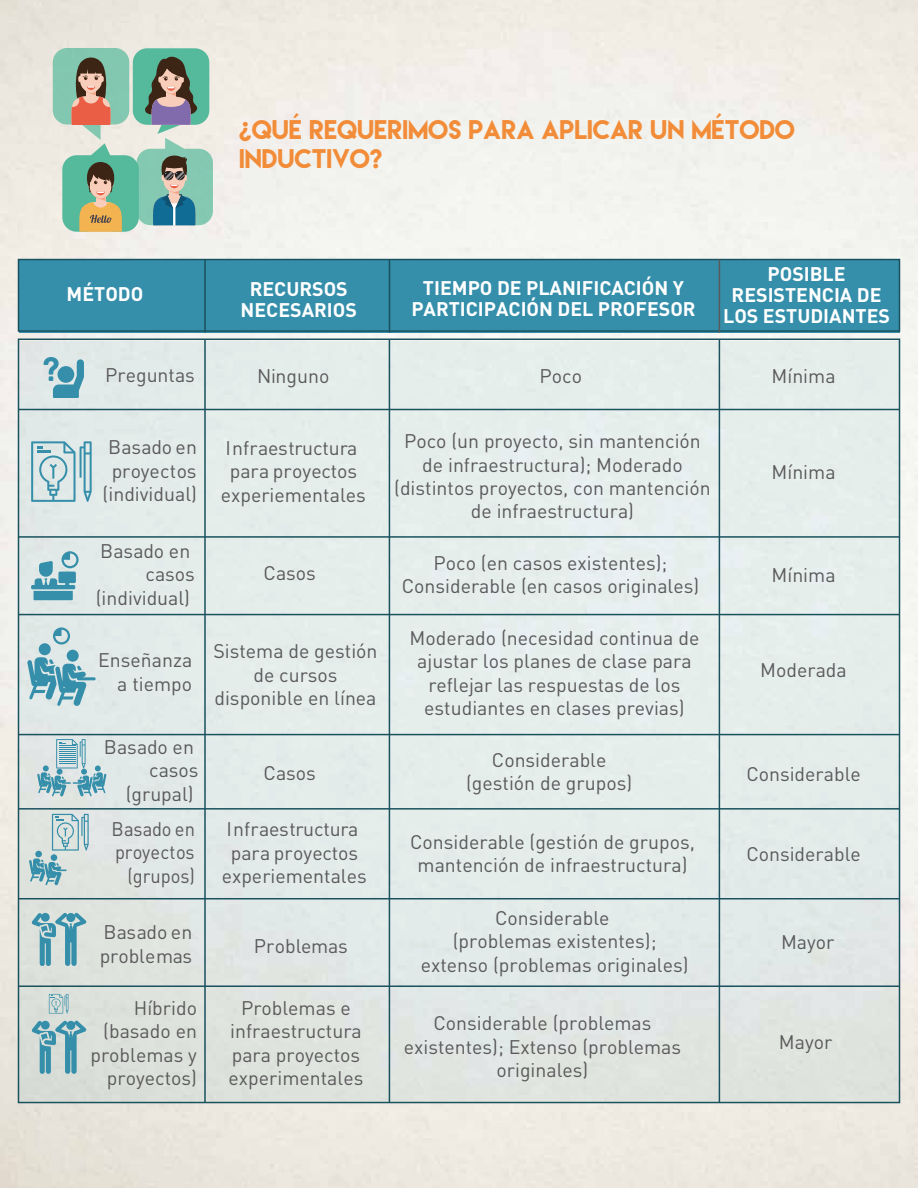
<style>
.page{position:relative;width:918px;height:1188px;background:#fff}
.page>*{position:absolute;margin:0;border:0;box-sizing:border-box;transform-origin:0 0}
.t1{font:24px/28.5px "Lemon Milk";color:#f28c38}
.t2{font:19.5px/23.4px "DIN Pro";color:#5a595b;text-align:center}
.t3{font:700 19.5px/21px "DIN Pro";color:#fff;text-align:center}
.t4{font:19.5px/23.4px "DIN Pro";color:#5a595b;text-align:right;scale:.94 1}
</style>
<div class="page">
<img style="left:0;top:0;width:918px;height:1188px">
<div style="left:19px;top:341px;width:881px;height:762px;background:linear-gradient(to right,#e0e7e4,#e4edeb)"></div>
<div style="left:19px;top:259px;width:881px;height:74px;background:#368faa"></div>
<div style="left:18px;top:259px;width:882px;height:73px;border:2px solid #19515e"></div>
<hr style="left:204px;top:339px;width:2px;height:764px;background:#19515e">
<hr style="left:204px;top:260px;width:2px;height:73px;background:#19515e">
<hr style="left:389px;top:260px;width:1px;height:73px;background:#19515e">
<hr style="left:719px;top:260px;width:1px;height:73px;background:#5a595b">
<hr style="left:389px;top:339px;width:1px;height:764px;background:#19515e">
<hr style="left:719px;top:339px;width:1px;height:764px;background:#19515e">
<svg style="left:53px;top:48px;width:160px;height:184px;background:#95b3a1"></svg>
<hr style="left:19px;top:409px;width:880px;height:1px;background:#19515e">
<hr style="left:19px;top:536px;width:880px;height:2px;background:#19515e">
<hr style="left:19px;top:614px;width:880px;height:1px;background:#19515e">
<hr style="left:19px;top:734px;width:880px;height:1px;background:#19515e">
<hr style="left:19px;top:808px;width:880px;height:2px;background:#19515e">
<hr style="left:19px;top:898px;width:880px;height:1px;background:#19515e">
<hr style="left:19px;top:985px;width:880px;height:2px;background:#19515e">
<svg style="left:43px;top:357px;width:41px;height:41px;background:#84b8c6"></svg>
<svg style="left:31px;top:441px;width:61px;height:61px;background:#adced5"></svg>
<svg style="left:52px;top:814px;width:37px;height:37px"></svg>
<svg style="left:49px;top:994px;width:19px;height:20px"></svg>
<svg style="left:31px;top:551px;width:48px;height:49px;background:#8bbcc8"></svg>
<div style="left:39px;top:643px;width:12px;height:12px;background:#368faa;border-radius:50%"></div>
<div style="left:66px;top:650px;width:13px;height:12px;background:#368faa;border-radius:50%"></div>
<svg style="left:27px;top:657px;width:69px;height:49px;background:#8ebdc9"></svg>
<div style="left:35px;top:851px;width:7px;height:6px;background:#368faa;border-radius:50%"></div>
<div style="left:51px;top:854px;width:6px;height:7px;background:#368faa;border-radius:50%"></div>
<svg style="left:29px;top:858px;width:38px;height:27px"></svg>
<svg style="left:37px;top:739px;width:69px;height:57px;background:#abcbd2"></svg>
<svg style="left:53px;top:627px;width:17px;height:18px"></svg>
<svg style="left:32px;top:913px;width:54px;height:53px;background:#95bec6"></svg>
<svg style="left:32px;top:1020px;width:54px;height:54px;background:#94bcc4"></svg>
<p class="t1" style="left:239px;top:115px;width:557px">¿QUÉ REQUERIMOS PARA APLICAR UN MÉTODO<br>INDUCTIVO?</p>
<p class="t3" style="left:67px;top:283px;width:78px">MÉTODO</p>
<p class="t3" style="left:241px;top:278px;width:118px">RECURSOS<br>NECESARIOS</p>
<p class="t3" style="left:411px;top:276px;width:286px">TIEMPO DE PLANIFICACIÓN Y<br>PARTICIPACIÓN DEL PROFESOR</p>
<p class="t3" style="left:723px;top:263px;width:168px">POSIBLE<br>RESISTENCIA DE<br>LOS ESTUDIANTES</p>
<p class="t2" style="left:105px;top:362px;width:91px">Preguntas</p>
<p class="t2" style="left:257px;top:363px;width:74px">Ninguno</p>
<p class="t2" style="left:540px;top:363px;width:44px">Poco</p>
<p class="t2" style="left:772px;top:363px;width:66px">Mínima</p>
<p class="t2" style="left:103px;top:435px;width:96px">Basado en proyectos (individual)</p>
<p class="t2" style="left:221px;top:435px;width:147px">Infraestructura para proyectos experiementales</p>
<p class="t2" style="left:394px;top:429px;width:318px">Poco (un proyecto, sin mantención de infraestructura); Moderado (distintos proyectos, con mantención de infraestructura)</p>
<p class="t2" style="left:772px;top:459px;width:66px">Mínima</p>
<p class="t2" style="left:96px;top:538px;width:101px;text-align:right">Basado en casos (individual)</p>
<p class="t2" style="left:402px;top:550px;width:299px">Poco (en casos existentes);<br>Considerable (en casos originales)</p>
<p class="t2" style="left:264px;top:560px;width:54px">Casos</p>
<p class="t2" style="left:772px;top:562px;width:66px">Mínima</p>
<p class="t2" style="left:98px;top:648px;width:96px;text-align:right">Enseñanza a tiempo</p>
<p class="t2" style="left:104px;top:734px;width:96px;text-align:right">Basado en casos (grupal)</p>
<p class="t4" style="left:112px;top:816px;width:90px">Basado en proyectos (grupos)</p>
<p class="t2" style="left:100px;top:920px;width:94px;text-align:left">Basado en problemas</p>
<p class="t2" style="left:90px;top:995px;width:108px;text-align:right">Híbrido (basado en problemas y proyectos)</p>
<p class="t2" style="left:213px;top:639px;width:166px">Sistema de gestión de cursos disponible en línea</p>
<p class="t2" style="left:410px;top:625px;width:291px">Moderado (necesidad continua de ajustar los planes de clase para reflejar las respuestas de los estudiantes en clases previas)</p>
<p class="t2" style="left:760px;top:658px;width:88px">Moderada</p>
<p class="t2" style="left:466px;top:747px;width:167px">Considerable (gestión de grupos)</p>
<p class="t2" style="left:264px;top:760px;width:54px">Casos</p>
<p class="t2" style="left:746px;top:761px;width:116px">Considerable</p>
<p class="t2" style="left:222px;top:817px;width:147px">Infraestructura para proyectos experiementales</p>
<p class="t2" style="left:410px;top:829px;width:286px">Considerable (gestión de grupos, mantención de infraestructura)</p>
<p class="t2" style="left:254px;top:934px;width:96px">Problemas</p>
<p class="t2" style="left:229px;top:995px;width:136px">Problemas e infraestructura para proyectos experimentales</p>
<p class="t2" style="left:421px;top:905px;width:269px">Considerable<br>(problemas existentes); extenso (problemas originales)</p>
<p class="t2" style="left:404px;top:1011px;width:279px">Considerable (problemas existentes); Extenso (problemas originales)</p>
<p class="t2" style="left:746px;top:841px;width:116px">Considerable</p>
<p class="t2" style="left:781px;top:929px;width:55px">Mayor</p>
<p class="t2" style="left:779px;top:1029px;width:55px">Mayor</p>
</div>
